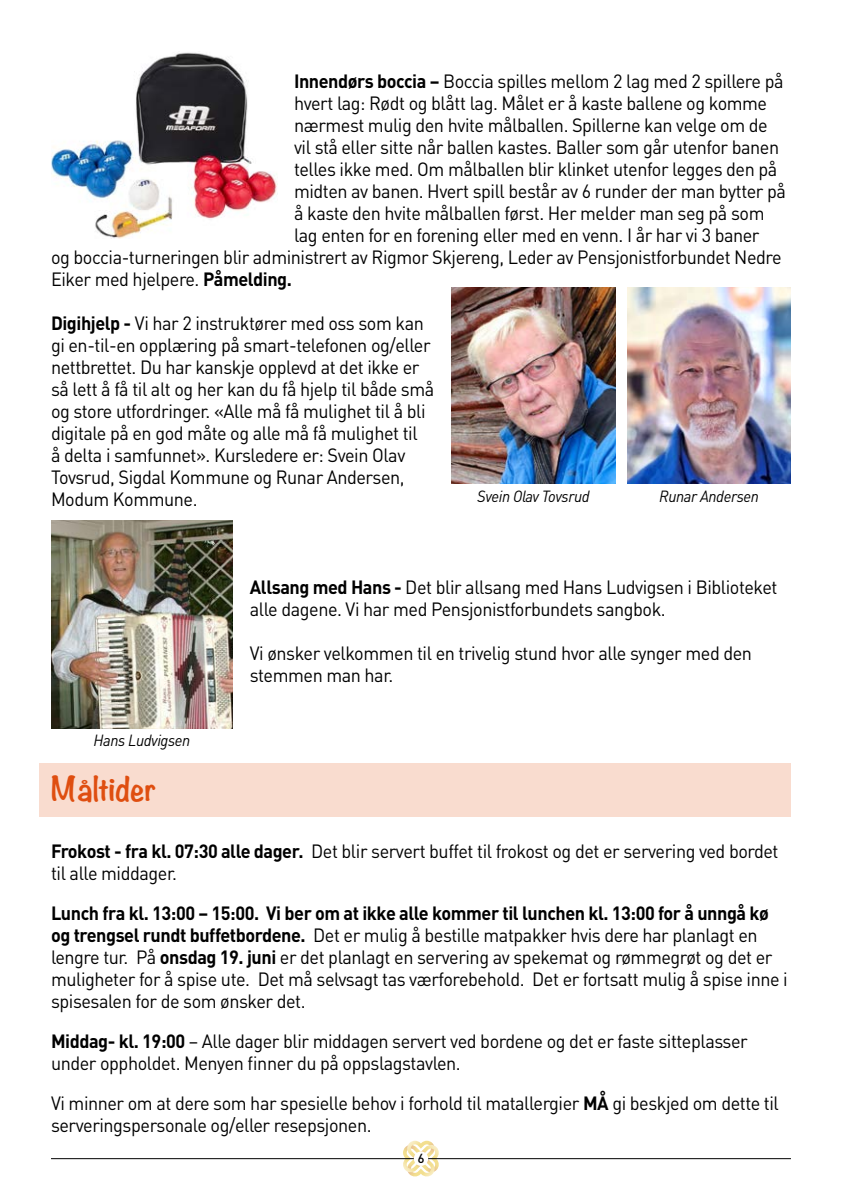
<style>
.page{position:relative;width:842px;height:1191px;background:#fff}
.page>*{position:absolute;margin:0;border:0;box-sizing:border-box;transform-origin:0 0}
.t1{font:700 30px "Noteworthy";color:#df4e10}
.t2{font:19px/22px "DIN Pro";letter-spacing:-.025em;color:#000;scale:.95 1}
.t3{font:italic 16px "DIN Pro";letter-spacing:-.025em;color:#000;scale:.95 1}
.t4{font:500 13px "DIN Pro";color:#000}
.s1{font-weight:700}
</style>
<div class="page">
<svg style="left:402px;top:1140px;width:38px;height:37px"></svg>
<hr style="left:51px;top:1158px;width:740px;height:1px;background:#000">
<div style="left:414px;top:1151px;width:14px;height:14px;background:#fff;border-radius:50%"></div>
<div style="left:40px;top:763px;width:751px;height:54px;background:#f9dccf"></div>
<img style="left:51px;top:52px;width:226px;height:186px">
<img style="left:627px;top:287px;width:164px;height:197px">
<img style="left:452px;top:287px;width:163px;height:197px">
<img style="left:51px;top:520px;width:182px;height:208px">
<p class="t2" style="left:294px;top:69px;width:517px"><span class="s1">Innendørs boccia –</span> Boccia spilles mellom 2 lag med 2 spillere på</p>
<p class="t2" style="left:294px;top:91px;width:500px">hvert lag: Rødt og blått lag. Målet er å kaste ballene og komme</p>
<p class="t2" style="left:294px;top:113px;width:500px">nærmest mulig den hvite målballen. Spillerne kan velge om de</p>
<p class="t2" style="left:294px;top:135px;width:512px">vil stå eller sitte når ballen kastes. Baller som går utenfor banen</p>
<p class="t2" style="left:294px;top:157px;width:510px">telles ikke med. Om målballen blir klinket utenfor legges den på</p>
<p class="t2" style="left:294px;top:179px;width:519px">midten av banen. Hvert spill består av 6 runder der man bytter på</p>
<p class="t2" style="left:294px;top:201px;width:497px">å kaste den hvite målballen først. Her melder man seg på som</p>
<p class="t2" style="left:294px;top:223px;width:491px">lag enten for en forening eller med en venn. I år har vi 3 baner</p>
<p class="t2" style="left:51px;top:245px;width:770px">og boccia-turneringen blir administrert av Rigmor Skjereng, Leder av Pensjonistforbundet Nedre</p>
<p class="t2" style="left:51px;top:267px;width:255px">Eiker med hjelpere. <span class="s1">Påmelding.</span></p>
<p class="t2" style="left:51px;top:311px;width:405px"><span class="s1">Digihjelp -</span> Vi har 2 instruktører med oss som kan gi en-til-en opplæring på smart-telefonen og/eller nettbrettet. Du har kanskje opplevd at det ikke er så lett å få til alt og her kan du få hjelp til både små og store utfordringer. «Alle må få mulighet til å bli digitale på en god måte og alle må få mulighet til<br>å delta i samfunnet». Kursledere er: Svein Olav Tovsrud, Sigdal Kommune og Runar Andersen, Modum Kommune.</p>
<p class="t3" style="left:477px;top:486px;width:120px">Svein Olav Tovsrud</p>
<p class="t3" style="left:659px;top:486px;width:106px">Runar Andersen</p>
<p class="t3" style="left:94px;top:730px;width:103px">Hans Ludvigsen</p>
<h1 class="t1" style="left:51px;top:762px;width:107px">Måltider</h1>
<p class="t2" style="left:250px;top:575px;width:557px"><span class="s1">Allsang med Hans -</span> Det blir allsang med Hans Ludvigsen i Biblioteket alle dagene. Vi har med Pensjonistforbundets sangbok.</p>
<p class="t2" style="left:250px;top:641px;width:530px">Vi ønsker velkommen til en trivelig stund hvor alle synger med den stemmen man har.</p>
<p class="t2" style="left:51px;top:839px;width:767px"><span class="s1">Frokost - fra kl. 07:30 alle dager.</span> Det blir servert buffet til frokost og det er servering ved bordet til alle middager.</p>
<p class="t2" style="left:51px;top:901px;width:777px"><span class="s1">Lunch fra kl. 13:00 – 15:00. Vi ber om at ikke alle kommer til lunchen kl. 13:00 for å unngå kø og trengsel rundt buffetbordene.</span> Det er mulig å bestille matpakker hvis dere har planlagt en lengre tur. På <span class="s1">onsdag 19. juni</span> er det planlagt en servering av spekemat og rømmegrøt og det er muligheter for å spise ute. Det må selvsagt tas værforebehold. Det er fortsatt mulig å spise inne i spisesalen for de som ønsker det.</p>
<p class="t2" style="left:51px;top:1029px;width:735px"><span class="s1">Middag- kl. 19:00</span> – Alle dager blir middagen servert ved bordene og det er faste sitteplasser under oppholdet. Menyen finner du på oppslagstavlen.</p>
<p class="t2" style="left:51px;top:1091px;width:768px">Vi minner om at dere som har spesielle behov i forhold til matallergier <span class="s1">MÅ</span> gi beskjed om dette til serveringspersonale og/eller resepsjonen.</p>
<p class="t4" style="left:418px;top:1149px;width:8px">6</p>
</div>
